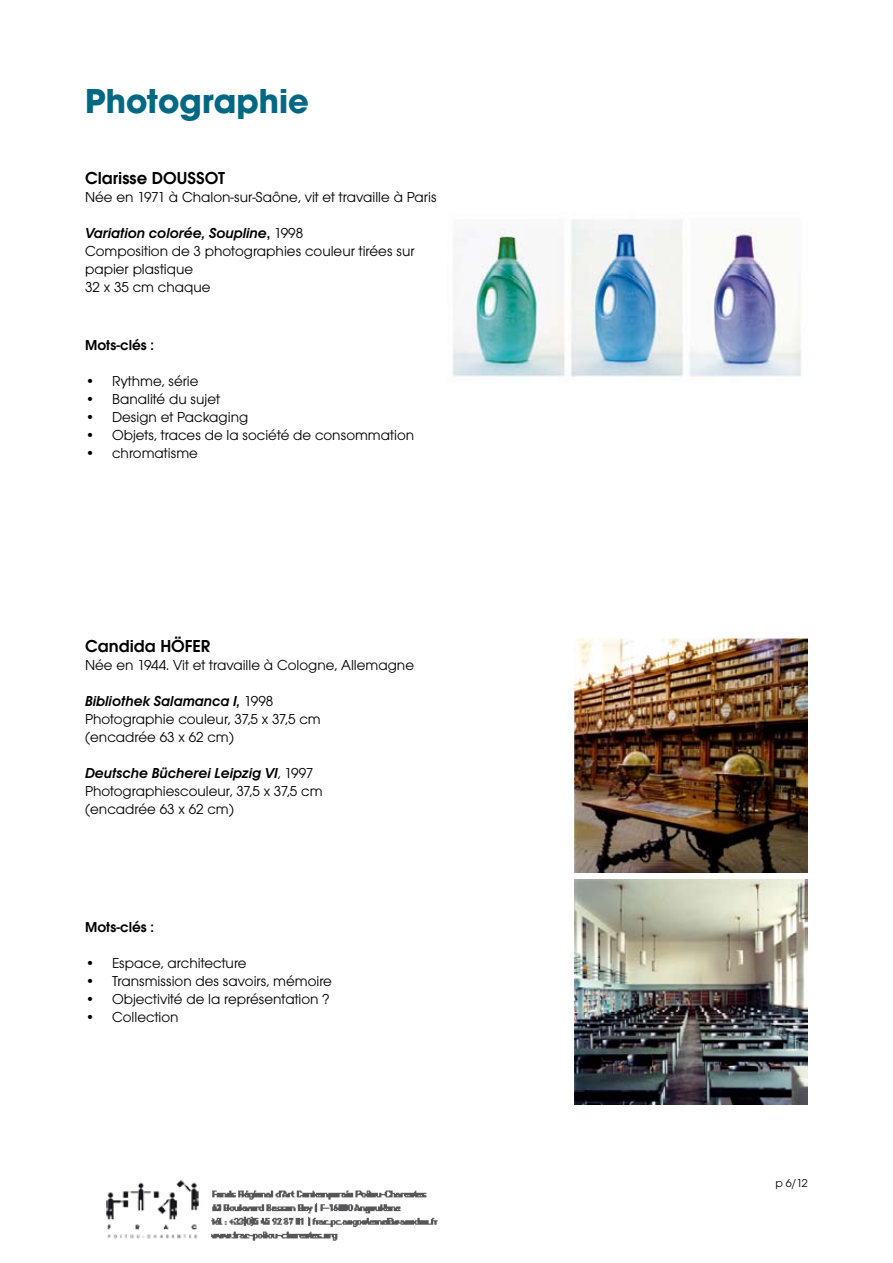
<style>
.page{position:relative;width:893px;height:1263px;background:#fff}
.page>*{position:absolute;margin:0;border:0;box-sizing:border-box;transform-origin:0 0}
.t1{font:700 36px "Avant Garde Gothic Itc T";color:#006882}
.t2{font:600 18px "Avant Garde Gothic Itc T";color:#000}
.t3{font:15px/18px "Avant Garde Gothic Itc T";color:#000}
.t4{font:600 15px "Avant Garde Gothic Itc T";color:#000}
.t5{font:12px "Avant Garde Gothic Itc T";color:#000}
.s1{font-weight:600;font-style:italic}
.s2{font-weight:600}
</style>
<div class="page">
<img style="left:211px;top:1190px;width:227px;height:51px">
<img style="left:106px;top:1179px;width:93px;height:60px">
<img style="left:452px;top:219px;width:349px;height:163px">
<img style="left:575px;top:879px;width:233px;height:225px">
<img style="left:574px;top:639px;width:234px;height:233px">
<h1 class="t1" style="left:85px;top:79px;width:225px">Photographie</h1>
<p class="t2" style="left:85px;top:167px;width:90px">Clarisse Doussot</p>
<p class="t3" style="left:85px;top:188px;width:353px">Née en 1971 à Chalon-sur-Saône, vit et travaille à Paris</p>
<p class="t3" style="left:85px;top:224px;width:331px"><span class="s1">Variation colorée, Soupline</span><span class="s2">,</span> 1998<br>Composition de 3 photographies couleur tirées sur papier plastique<br>32 x 35 cm chaque</p>
<p class="t4" style="left:85px;top:336px;width:71px">Mots-clés :</p>
<p class="t3" style="left:112px;top:371px;width:304px">Rythme, série<br>Banalité du sujet<br>Design et Packaging<br>Objets, traces de la société de consommation chromatisme</p>
<p class="t3" style="left:85px;top:371px;width:12px;text-align:justify">• • • • •</p>
<p class="t2" style="left:85px;top:635px;width:127px">Candida HÖFER</p>
<p class="t3" style="left:85px;top:656px;width:331px">Née en 1944. Vit et travaille à Cologne, Allemagne</p>
<p class="t3" style="left:85px;top:692px;width:237px"><span class="s1">Bibliothek Salamanca I,</span> 1998<br>Photographie couleur, 37,5 x 37,5 cm (encadrée 63 x 62 cm)</p>
<p class="t3" style="left:85px;top:764px;width:239px"><span class="s1">Deutsche Bücherei Leipzig VI</span>, 1997<br>Photographiescouleur, 37,5 x 37,5 cm (encadrée 63 x 62 cm)</p>
<p class="t4" style="left:85px;top:918px;width:71px">Mots-clés :</p>
<p class="t3" style="left:112px;top:954px;width:221px">Espace, architecture<br>Transmission des savoirs, mémoire<br>Objectivité de la représentation ?<br>Collection</p>
<p class="t3" style="left:85px;top:954px;width:12px;text-align:justify">• • • •</p>
<p class="t5" style="left:775px;top:1176px;width:33px">p /12</p>
</div>
